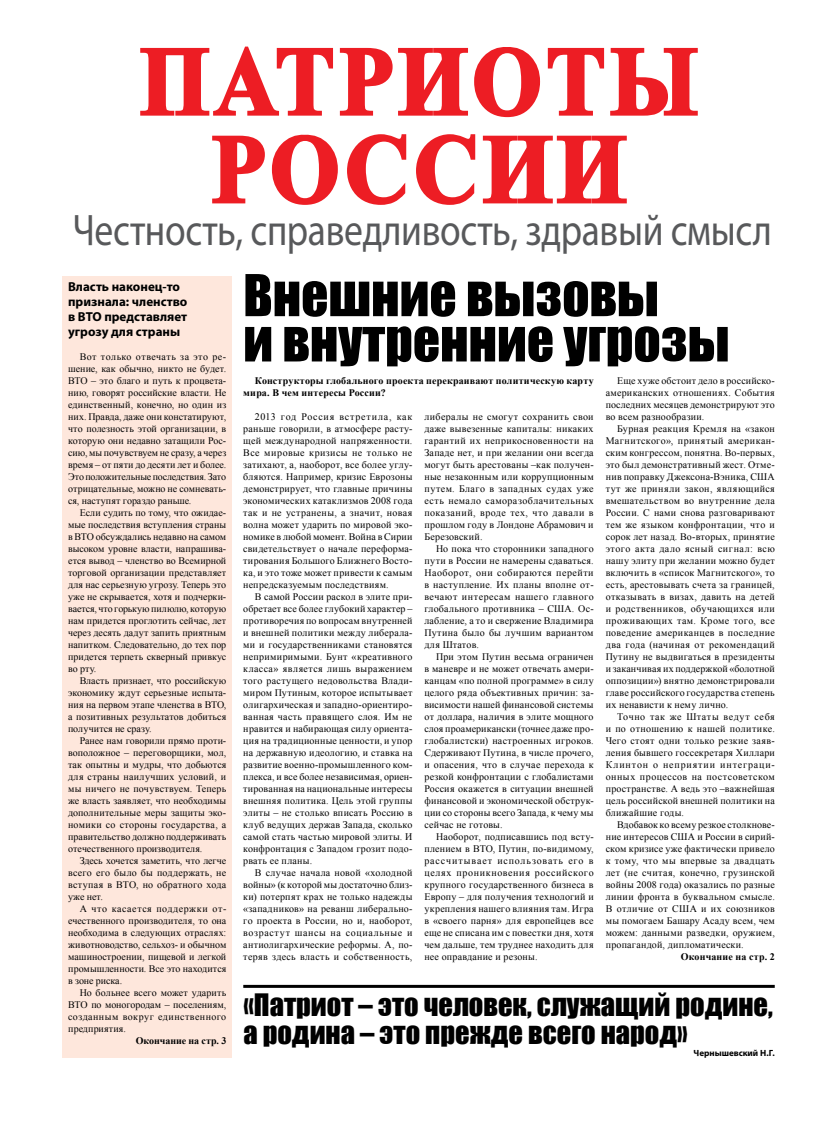
<style>
.page{position:relative;width:823px;height:1134px;background:#fff}
.page>*{position:absolute;margin:0;border:0;box-sizing:border-box;transform-origin:0 0}
.t1{font:700 97.6px/87.8px "Times New Roman";letter-spacing:.05em;color:#ed1d24;text-align:center;scale:.91 1}
.t2{font:53.3px/45.3px "Impact";color:#000}
.t3{font:44.3px "Myriad Pro";letter-spacing:-.01em;color:#58595b;scale:.85 1}
.t4{font:28.4px/28.4px "Impact";color:#000}
.t5{font:700 13px/15px "Myriad Pro";color:#000}
.t6{font:10px/12px "Times New Roman";letter-spacing:.015em;color:#000;text-align:justify}
.t7{font:700 10px/12px "Times New Roman";letter-spacing:.015em;color:#000}
.t8{font:700 10px "Times New Roman";letter-spacing:-.005em;color:#000}
.t9{font:700 9px "Myriad Pro";color:#000}
</style>
<div class="page">
<hr style="left:243px;top:985px;width:531px;height:3px;background:#000">
<svg style="left:140px;top:46px;width:558px;height:72px"></svg>
<svg style="left:212px;top:134px;width:126px;height:71px"></svg>
<svg style="left:347px;top:134px;width:60px;height:71px"></svg>
<svg style="left:416px;top:134px;width:211px;height:71px"></svg>
<div style="left:62px;top:276px;width:170px;height:781px;background:#fee7dc"></div>
<h1 class="t1" style="left:140px;top:35px;width:614px">ПАТРИОТЫ<br>РОССИИ</h1>
<h3 class="t3" style="left:72px;top:203px;width:823px">Честность, справедливость, здравый смысл</h3>
<h2 class="t2" style="left:243px;top:271px;width:487px">Внешние вызовы<br>и внутренние угрозы</h2>
<p class="t7" style="left:243px;top:374px;width:351px;text-indent:12px">Конструкторы глобального проекта перекраивают политическую карту мира. В чем интересы России?</p>
<p class="t6" style="left:243px;top:411px;width:171px;text-indent:12px">2013 год Россия встретила, как раньше говорили, в атмосфере расту&shy;щей международной напряженности.<br>Все мировые кризисы не только не затихают, а, наоборот, все более углу&shy;бляются. Например, кризис Еврозоны демонстрирует, что главные причины экономических катаклизмов 2008 года так и не устранены, а значит, новая волна может ударить по мировой эко&shy;номике в любой момент. Война в Сирии свидетельствует о начале переформа&shy;тирования Большого Ближнего Восто&shy;ка, и это тоже может привести к самым непредсказуемым последствиям.</p>
<p class="t6" style="left:243px;top:591px;width:171px;text-indent:12px">В самой России раскол в элите при&shy;обретает все более глубокий характер – противоречия по вопросам внутренней и внешней политики между либерала&shy;ми и государственниками становятся непримиримыми. Бунт «креативного класса» является лишь выражением того растущего недовольства Влади&shy;миром Путиным, которое испытывает олигархическая и западно-ориентиро&shy;ванная часть правящего слоя. Им не нравится и набирающая силу ориента&shy;ция на традиционные ценности, и упор на державную идеологию, и ставка на развитие военно-промышленного ком&shy;плекса, и все более независимая, ориен&shy;тированная на национальные интересы внешняя политика. Цель этой группы элиты – не столько вписать Россию в клуб ведущих держав Запада, сколько самой стать частью мировой элиты. И конфронтация с Западом грозит подо&shy;рвать ее планы.</p>
<p class="t6" style="left:243px;top:867px;width:171px;text-indent:12px">В случае начала новой «холодной войны» (к которой мы достаточно близ&shy;ки) потерпят крах не только надежды «западников» на реванш либерально&shy;го проекта в России, но и, наоборот, возрастут шансы на социальные и антиолигархические реформы. А, по&shy;теряв здесь власть и собственность,</p>
<h3 class="t5" style="left:68px;top:279px;width:121px">Власть наконец-то признала: членство в ВТО представляет угрозу для страны</h3>
<p class="t6" style="left:68px;top:351px;width:160px;text-indent:12px">Вот только отвечать за это ре&shy;шение, как обычно, никто не будет.<br>ВТО – это благо и путь к процвета&shy;нию, говорят российские власти. Не единственный, конечно, но один из них. Правда, даже они констатируют, что полезность этой организации, в которую они недавно затащили Рос&shy;сию, мы почувствуем не сразу, а через время – от пяти до десяти лет и более.<br>Это положительные последствия. Зато отрицательные, можно не сомневать&shy;ся, наступят гораздо раньше.</p>
<p class="t6" style="left:68px;top:507px;width:160px;text-indent:12px">Если судить по тому, что ожидае&shy;мые последствия вступления страны в ВТО обсуждались недавно на самом высоком уровне власти, напрашива&shy;ется вывод – членство во Всемирной торговой организации представляет для нас серьезную угрозу. Теперь это уже не скрывается, хотя и подчерки&shy;вается, что горькую пилюлю, которую нам придется проглотить сейчас, лет через десять дадут запить приятным напитком. Следовательно, до тех пор придется терпеть скверный привкус во рту.</p>
<p class="t6" style="left:68px;top:675px;width:160px;text-indent:12px">Власть признает, что российскую экономику ждут серьезные испыта&shy;ния на первом этапе членства в ВТО, а позитивных результатов добиться получится не сразу.</p>
<p class="t6" style="left:68px;top:735px;width:160px;text-indent:12px">Ранее нам говорили прямо проти&shy;воположное – переговорщики, мол, так опытны и мудры, что добьются для страны наилучших условий, и мы ничего не почувствуем. Теперь же власть заявляет, что необходимы дополнительные меры защиты эко&shy;номики со стороны государства, а правительство должно поддерживать отечественного производителя.</p>
<p class="t6" style="left:68px;top:855px;width:159px;text-indent:12px">Здесь хочется заметить, что легче всего его было бы поддержать, не вступая в ВТО, но обратного хода уже нет.</p>
<p class="t6" style="left:68px;top:903px;width:160px;text-indent:12px">А что касается поддержки от&shy;ечественного производителя, то она необходима в следующих отраслях: животноводство, сельхоз- и обычном машиностроении, пищевой и легкой промышленности. Все это находится в зоне риска.</p>
<p class="t6" style="left:68px;top:987px;width:160px;text-indent:12px">Но больнее всего может ударить ВТО по моногородам – поселениям, созданным вокруг единственного предприятия.</p>
<p class="t8" style="left:136px;top:1034px;width:92px">Окончание на стр. 3</p>
<p class="t6" style="left:605px;top:375px;width:171px;text-indent:12px">Еще хуже обстоит дело в российско&shy;американских отношениях. События последних месяцев демонстрируют это во всем разнообразии.</p>
<p class="t6" style="left:605px;top:423px;width:171px;text-indent:12px">Бурная реакция Кремля на «закон Магнитского», принятый американ&shy;ским конгрессом, понятна. Во-первых, это был демонстративный жест. Отме&shy;нив поправку Джексона-Вэника, США тут же приняли закон, являющийся вмешательством во внутренние дела России. С нами снова разговаривают тем же языком конфронтации, что и сорок лет назад. Во-вторых, принятие этого акта дало ясный сигнал: всю нашу элиту при желании можно будет включить в «список Магнитского», то есть, арестовывать счета за границей, отказывать в визах, давить на детей и родственников, обучающихся или проживающих там. Кроме того, все поведение американцев в последние два года (начиная от рекомендаций Путину не выдвигаться в президенты и заканчивая их поддержкой «болотной оппозиции») внятно демонстрировали главе российского государства степень их ненависти к нему лично.</p>
<p class="t6" style="left:605px;top:711px;width:171px;text-indent:12px">Точно так же Штаты ведут себя и по отношению к нашей политике.<br>Чего стоят одни только резкие заяв&shy;ления бывшего госсекретаря Хиллари Клинтон о неприятии интеграци&shy;онных процессов на постсоветском пространстве. А ведь это –важнейшая цель российской внешней политики на ближайшие годы.</p>
<p class="t6" style="left:605px;top:819px;width:171px;text-indent:12px">Вдобавок ко всему резкое столкнове&shy;ние интересов США и России в сирий&shy;ском кризисе уже фактически привело к тому, что мы впервые за двадцать лет (не считая, конечно, грузинской войны 2008 года) оказались по разные линии фронта в буквальном смысле.<br>В отличие от США и их союзников мы помогаем Башару Асаду всем, чем можем: данными разведки, оружием, пропагандой, дипломатически.</p>
<p class="t7" style="left:680px;top:950px;width:96px">Окончание на стр. 2</p>
<p class="t6" style="left:424px;top:411px;width:171px">либералы не смогут сохранить свои даже вывезенные капиталы: никаких гарантий их неприкосновенности на Западе нет, и при желании они всегда могут быть арестованы –как получен&shy;ные незаконным или коррупционным путем. Благо в западных судах уже есть немало саморазоблачительных показаний, вроде тех, что давали в прошлом году в Лондоне Абрамович и Березовский.</p>
<p class="t6" style="left:424px;top:543px;width:171px;text-indent:12px">Но пока что сторонники западного пути в России не намерены сдаваться.<br>Наоборот, они собираются перейти в наступление. Их планы вполне от&shy;вечают интересам нашего главного глобального противника – США. Ос&shy;лабление, а то и свержение Владимира Путина было бы лучшим вариантом для Штатов.</p>
<p class="t6" style="left:424px;top:651px;width:171px;text-indent:12px">При этом Путин весьма ограничен в маневре и не может отвечать амери&shy;канцам «по полной программе» в силу целого ряда объективных причин: за&shy;висимости нашей финансовой системы от доллара, наличия в элите мощного слоя проамерикански (точнее даже про&shy;глобалистски) настроенных игроков.<br>Сдерживают Путина, в числе прочего, и опасения, что в случае перехода к резкой конфронтации с глобалистами Россия окажется в ситуации внешней финансовой и экономической обструк&shy;ции со стороны всего Запада, к чему мы сейчас не готовы.</p>
<p class="t6" style="left:424px;top:831px;width:171px;text-indent:12px">Наоборот, подписавшись под всту&shy;плением в ВТО, Путин, по-видимому, рассчитывает использовать его в целях проникновения российского крупного государственного бизнеса в Европу – для получения технологий и укрепления нашего влияния там. Игра в «своего парня» для европейцев все еще не списана им с повестки дня, хотя чем дальше, тем труднее находить для нее оправдание и резоны.</p>
<h3 class="t4" style="left:243px;top:990px;width:530px">«Патриот – это человек, служащий родине, а родина – это прежде всего народ»</h3>
<p class="t9" style="left:693px;top:1047px;width:83px">Чернышевский Н.Г.</p>
</div>
